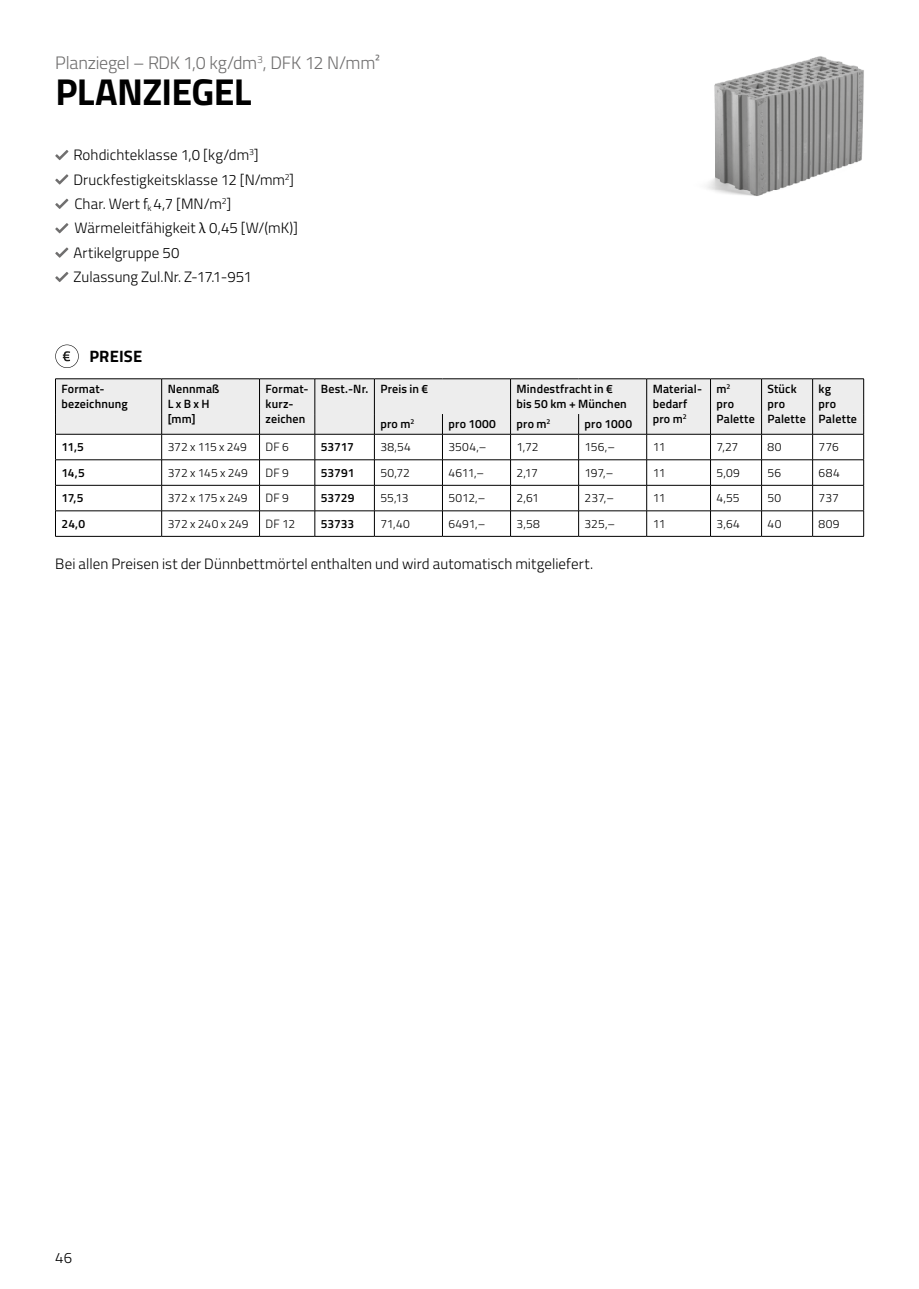
<style>
.page{position:relative;width:919px;height:1289px;background:#fff}
.page>*{position:absolute;margin:0;border:0;box-sizing:border-box;transform-origin:0 0}
.t1{font:700 37.5px "Titillium";letter-spacing:-.02em;color:#000}
.t2{font:300 18px "Titillium";letter-spacing:-.015em;color:#706f6f}
.t3{font:700 16.5px "Titillium";letter-spacing:.01em;color:#000}
.t4{font:300 15px/24.5px "Titillium";letter-spacing:.005em;color:#000}
.t5{font:600 12px/15px "Titillium";letter-spacing:.015em;color:#000}
.t6{font:300 12px "Titillium";color:#000}
.s1{font-family:"Minion Pro";font-weight:400}
</style>
<div class="page">
<svg style="left:55px;top:150px;width:13px;height:10px"></svg>
<svg style="left:55px;top:174px;width:13px;height:11px"></svg>
<svg style="left:55px;top:199px;width:13px;height:10px"></svg>
<svg style="left:55px;top:223px;width:13px;height:10px"></svg>
<svg style="left:55px;top:247px;width:13px;height:11px"></svg>
<svg style="left:55px;top:272px;width:13px;height:10px"></svg>
<hr style="left:55px;top:378px;width:107px;height:1px;background:#000">
<hr style="left:162px;top:378px;width:97px;height:1px;background:#000">
<hr style="left:259px;top:378px;width:56px;height:1px;background:#000">
<hr style="left:315px;top:378px;width:59px;height:1px;background:#000">
<hr style="left:374px;top:378px;width:68px;height:1px;background:#000">
<hr style="left:442px;top:378px;width:68px;height:1px;background:#000">
<hr style="left:510px;top:378px;width:68px;height:1px;background:#000">
<hr style="left:578px;top:378px;width:68px;height:1px;background:#000">
<hr style="left:646px;top:378px;width:64px;height:1px;background:#000">
<hr style="left:710px;top:378px;width:51px;height:1px;background:#000">
<hr style="left:761px;top:378px;width:51px;height:1px;background:#000">
<hr style="left:812px;top:378px;width:51px;height:1px;background:#000">
<svg style="left:55px;top:379px;width:809px;height:157px"></svg>
<hr style="left:55px;top:536px;width:107px;height:1px;background:#000">
<hr style="left:162px;top:536px;width:97px;height:1px;background:#000">
<hr style="left:259px;top:536px;width:56px;height:1px;background:#000">
<hr style="left:315px;top:536px;width:59px;height:1px;background:#000">
<hr style="left:374px;top:536px;width:68px;height:1px;background:#000">
<hr style="left:442px;top:536px;width:68px;height:1px;background:#000">
<hr style="left:510px;top:536px;width:68px;height:1px;background:#000">
<hr style="left:578px;top:536px;width:68px;height:1px;background:#000">
<hr style="left:646px;top:536px;width:64px;height:1px;background:#000">
<hr style="left:710px;top:536px;width:51px;height:1px;background:#000">
<hr style="left:761px;top:536px;width:51px;height:1px;background:#000">
<hr style="left:812px;top:536px;width:51px;height:1px;background:#000">
<svg style="left:55px;top:344px;width:24px;height:24px"></svg>
<img style="left:707px;top:56px;width:157px;height:140px">
<p class="t2" style="left:55px;top:49px;width:326px">Planziegel – RDK 1,0 kg/dm<sup>3</sup>, DFK 12 N/mm²</p>
<h1 class="t1" style="left:55px;top:63px;width:198px">PLANZIEGEL</h1>
<p class="t4" style="left:73px;top:142px;width:226px">Rohdichteklasse 1,0 [kg/dm<sup>3</sup>]<br>Druckfestigkeitsklasse 12 [N/mm<sup>2</sup>]<br>Char. Wert f<sub>k</sub> 4,7 [MN/m<sup>2</sup>]<br>Wärmeleitfähigkeit <span class="s1">λ</span> 0,45 [W/(mK)]<br>Artikelgruppe 50<br>Zulassung Zul.Nr. Z-17.1-951</p>
<p class="t3" style="left:89px;top:344px;width:54px">PREISE</p>
<p class="t5" style="left:61px;top:381px;width:68px">Format&shy;bezeichnung</p>
<p class="t5" style="left:168px;top:381px;width:53px">Nennmaß<br>L x B x H [mm]</p>
<p class="t5" style="left:265px;top:381px;width:45px">Format&shy;kurz&shy;zeichen</p>
<p class="t5" style="left:321px;top:381px;width:109px">Best.-Nr. Preis in €</p>
<p class="t5" style="left:516px;top:381px;width:112px">Mindestfracht in € bis 50 km + München</p>
<p class="t5" style="left:652px;top:381px;width:51px">Material&shy;bedarf pro m<sup>2</sup></p>
<p class="t5" style="left:716px;top:381px;width:40px">m<sup>2<br></sup>pro<br>Palette</p>
<p class="t5" style="left:767px;top:381px;width:40px">Stück pro<br>Palette</p>
<p class="t5" style="left:818px;top:381px;width:40px">kg<br>pro<br>Palette</p>
<p class="t5" style="left:380px;top:416px;width:35px">pro m<sup>2</sup></p>
<p class="t5" style="left:448px;top:416px;width:49px">pro 1000</p>
<p class="t5" style="left:516px;top:416px;width:35px">pro m<sup>2</sup></p>
<p class="t5" style="left:584px;top:416px;width:49px">pro 1000</p>
<p class="t5" style="left:61px;top:439px;width:24px">11,5</p>
<p class="t6" style="left:168px;top:438px;width:81px">372 x 115 x 249</p>
<p class="t6" style="left:265px;top:438px;width:25px">DF 6</p>
<p class="t5" style="left:321px;top:439px;width:34px">53717</p>
<p class="t6" style="left:380px;top:438px;width:32px">38,54</p>
<p class="t6" style="left:448px;top:438px;width:40px">3504,–</p>
<p class="t6" style="left:516px;top:438px;width:24px">1,72</p>
<p class="t6" style="left:584px;top:438px;width:32px">156,–</p>
<p class="t6" style="left:652px;top:438px;width:14px">11</p>
<p class="t6" style="left:716px;top:438px;width:23px">7,27</p>
<p class="t6" style="left:767px;top:438px;width:15px">80</p>
<p class="t6" style="left:818px;top:438px;width:22px">776</p>
<p class="t5" style="left:61px;top:464px;width:25px">14,5</p>
<p class="t6" style="left:168px;top:464px;width:82px">372 x 145 x 249</p>
<p class="t6" style="left:265px;top:464px;width:25px">DF 9</p>
<p class="t5" style="left:321px;top:464px;width:35px">53791</p>
<p class="t6" style="left:380px;top:464px;width:31px">50,72</p>
<p class="t6" style="left:448px;top:464px;width:37px">4611,–</p>
<p class="t6" style="left:516px;top:464px;width:23px">2,17</p>
<p class="t6" style="left:584px;top:464px;width:30px">197,–</p>
<p class="t6" style="left:652px;top:464px;width:14px">11</p>
<p class="t6" style="left:716px;top:464px;width:25px">5,09</p>
<p class="t6" style="left:767px;top:464px;width:15px">56</p>
<p class="t6" style="left:818px;top:464px;width:23px">684</p>
<p class="t5" style="left:61px;top:490px;width:23px">17,5</p>
<p class="t6" style="left:168px;top:489px;width:81px">372 x 175 x 249</p>
<p class="t6" style="left:265px;top:489px;width:25px">DF 9</p>
<p class="t5" style="left:321px;top:490px;width:35px">53729</p>
<p class="t6" style="left:380px;top:489px;width:30px">55,13</p>
<p class="t6" style="left:448px;top:489px;width:38px">5012,–</p>
<p class="t6" style="left:516px;top:489px;width:24px">2,61</p>
<p class="t6" style="left:584px;top:489px;width:31px">237,–</p>
<p class="t6" style="left:652px;top:489px;width:14px">11</p>
<p class="t6" style="left:716px;top:489px;width:25px">4,55</p>
<p class="t6" style="left:767px;top:489px;width:15px">50</p>
<p class="t6" style="left:818px;top:489px;width:22px">737</p>
<p class="t5" style="left:61px;top:515px;width:25px">24,0</p>
<p class="t6" style="left:168px;top:515px;width:82px">372 x 240 x 249</p>
<p class="t6" style="left:265px;top:515px;width:31px">DF 12</p>
<p class="t5" style="left:321px;top:515px;width:35px">53733</p>
<p class="t6" style="left:380px;top:515px;width:31px">71,40</p>
<p class="t6" style="left:448px;top:515px;width:38px">6491,–</p>
<p class="t6" style="left:516px;top:515px;width:25px">3,58</p>
<p class="t6" style="left:584px;top:515px;width:32px">325,–</p>
<p class="t6" style="left:652px;top:515px;width:14px">11</p>
<p class="t6" style="left:716px;top:515px;width:25px">3,64</p>
<p class="t6" style="left:767px;top:515px;width:15px">40</p>
<p class="t6" style="left:818px;top:515px;width:22px">809</p>
<p class="t4" style="left:55px;top:551px;width:539px">Bei allen Preisen ist der Dünnbettmörtel enthalten und wird automatisch mitgeliefert.</p>
<p class="t4" style="left:55px;top:1244px;width:19px">46</p>
</div>
